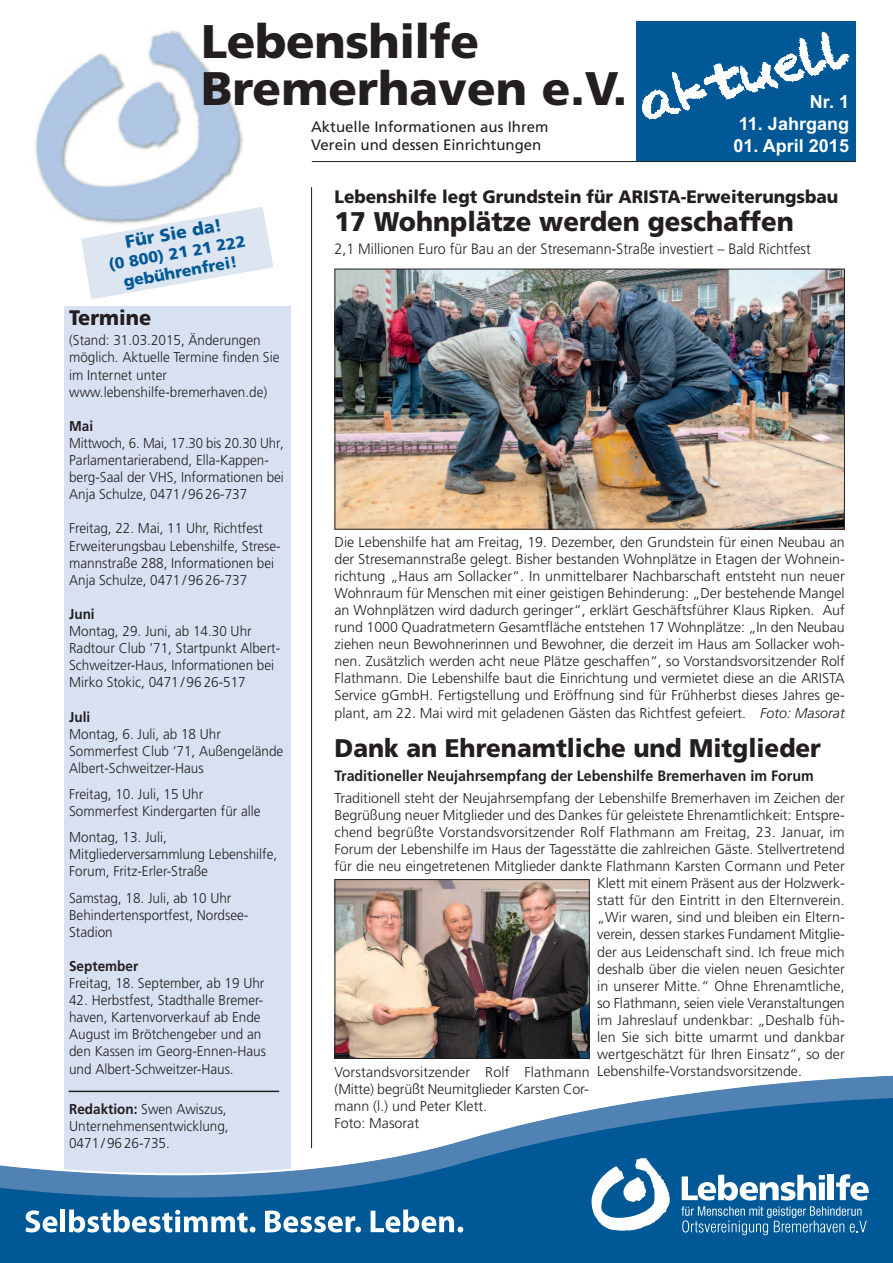
<style>
.page{position:relative;width:893px;height:1263px;background:#fff}
.page>*{position:absolute;margin:0;border:0;box-sizing:border-box;transform-origin:0 0}
.t1{font:49.8px "Crayon Alphabet";color:#fff}
.t2{font:900 47.1px/47.1px "Frutiger";letter-spacing:-.01em;color:#231f20}
.t3{font:900 27px "Frutiger";color:#231f20;scale:.95 1}
.t4{font:900 25.5px "Frutiger";color:#231f20;scale:.95 1}
.t5{font:900 21px "Frutiger";color:#231f20;scale:.95 1}
.t6{font:900 18px "Frutiger";color:#231f20;scale:.95 1}
.t7{font:700 18px "Arial";color:#fff}
.t8{font:900 17.55px "Frutiger";color:#005996}
.t9{font:900 15.9px/19px "Frutiger";color:#005996;text-align:center}
.t10{font:300 15px "Frutiger";color:#231f20;scale:.95 1}
.t11{font:700 15px "Frutiger";color:#231f20;scale:.95 1}
.t12{font:15px/18px "Frutiger";color:#231f20}
.t13{font:300 14.25px/17.1px "Frutiger";color:#231f20;text-align:justify}
.t14{font:300 14.25px/17.1px "Frutiger";color:#231f20;scale:.95 1}
.t15{font:300 14.25px/17.1px "Frutiger";color:#231f20;scale:.93 1}
.t16{font:700 14.25px "Frutiger";color:#231f20;scale:.95 1}
.s1{font-weight:700}
.s2{font-style:italic}
</style>
<div class="page">
<img style="left:35px;top:30px;width:208px;height:189px">
<div style="left:64px;top:306px;width:227px;height:872px;background:#d8e1f2"></div>
<svg style="left:0;top:1175px;width:893px;height:88px;background:#0b5e9a"></svg>
<svg style="left:0;top:1073px;width:893px;height:102px"></svg>
<svg style="left:81px;top:207px;width:192px;height:92px"></svg>
<svg style="left:25px;top:1210px;width:32px;height:22px"></svg>
<div style="left:60px;top:1209px;width:5px;height:23px;background:#fff"></div>
<svg style="left:69px;top:1209px;width:186px;height:23px"></svg>
<svg style="left:265px;top:1210px;width:96px;height:22px"></svg>
<svg style="left:371px;top:1209px;width:92px;height:23px"></svg>
<svg style="left:591px;top:1157px;width:79px;height:74px"></svg>
<svg style="left:682px;top:1175px;width:143px;height:25px"></svg>
<div style="left:828px;top:1175px;width:6px;height:25px;background:#fff"></div>
<svg style="left:836px;top:1174px;width:33px;height:26px"></svg>
<svg style="left:681px;top:1206px;width:186px;height:29px;background:#3078a9"></svg>
<div style="left:636px;top:21px;width:220px;height:141px;background:#005996"></div>
<svg style="left:642px;top:31px;width:208px;height:89px"></svg>
<hr style="left:312px;top:161px;width:543px;height:1px;background:#231f20">
<hr style="left:311px;top:187px;width:1px;height:961px;background:#231f20">
<hr style="left:69px;top:1091px;width:210px;height:1px;background:#231f20">
<img style="left:337px;top:271px;width:506px;height:257px">
<div style="left:335px;top:269px;width:510px;height:261px;border:1px solid #231f20"></div>
<img style="left:337px;top:881px;width:251px;height:176px">
<div style="left:335px;top:879px;width:255px;height:180px;border:1px solid #231f20"></div>
<h2 class="t2" style="left:201px;top:22px;width:427px">Lebenshilfe<br>Bremerhaven e.V.</h2>
<p class="t12" style="left:311px;top:119px;width:239px">Aktuelle Informationen aus Ihrem<br>Verein und dessen Einrichtungen</p>
<h1 class="t1" style="left:634px;top:82px;width:216px;rotate:-15deg">aktuell</h1>
<p class="t7" style="left:810px;top:92px;width:41px">Nr. 1</p>
<p class="t7" style="left:739px;top:113px;width:112px">11. Jahrgang</p>
<p class="t7" style="left:734px;top:135px;width:117px">01. April 2015</p>
<p class="t8" style="left:124px;top:235px;width:99px;rotate:-10deg">Für Sie da!</p>
<p class="t9" style="left:107px;top:257px;width:140px;rotate:-10deg">(0 800) 21 21 222 gebührenfrei!</p>
<h3 class="t5" style="left:69px;top:309px;width:88px">Termine</h3>
<p class="t14" style="left:69px;top:333px;width:223px">(Stand: 31.03.2015, Änderungen möglich. Aktuelle Termine finden Sie im Internet unter www.lebenshilfe-bremerhaven.de)</p>
<p class="t16" style="left:69px;top:420px;width:27px">Mai</p>
<p class="t15" style="left:69px;top:436px;width:232px">Mittwoch, 6. Mai, 17.30 bis 20.30 Uhr, Parlamentarierabend, Ella-Kappen&shy;berg-Saal der VHS, Informationen bei Anja Schulze, 0471 / 96 26-737</p>
<p class="t14" style="left:69px;top:521px;width:224px">Freitag, 22. Mai, 11 Uhr, Richtfest Erweiterungsbau Lebenshilfe, Strese&shy;mannstraße 288, Informationen bei Anja Schulze, 0471 / 96 26-737</p>
<p class="t16" style="left:69px;top:608px;width:28px">Juni</p>
<p class="t14" style="left:69px;top:624px;width:224px">Montag, 29. Juni, ab 14.30 Uhr Radtour Club ’71, Startpunkt Albert-Schweitzer-Haus, Informationen bei Mirko Stokic, 0471 / 96 26-517</p>
<p class="t16" style="left:69px;top:711px;width:24px">Juli</p>
<p class="t14" style="left:69px;top:726px;width:227px">Montag, 6. Juli, ab 18 Uhr<br>Sommerfest Club ’71, Außengelände<br>Albert-Schweitzer-Haus</p>
<p class="t14" style="left:69px;top:787px;width:203px">Freitag, 10. Juli, 15 Uhr<br>Sommerfest Kindergarten für alle</p>
<p class="t14" style="left:69px;top:830px;width:221px">Montag, 13. Juli,<br>Mitgliederversammlung Lebenshilfe,<br>Forum, Fritz-Erler-Straße</p>
<p class="t14" style="left:69px;top:890px;width:190px">Samstag, 18. Juli, ab 10 Uhr<br>Behindertensportfest, Nordsee-<br>Stadion</p>
<p class="t16" style="left:69px;top:960px;width:74px">September</p>
<p class="t14" style="left:69px;top:976px;width:207px">Freitag, 18. September, ab 19 Uhr</p>
<p class="t14" style="left:69px;top:993px;width:209px">42. Herbstfest, Stadthalle Bremer&shy;haven, Kartenvorverkauf ab Ende<br>August im Brötchengeber und an den Kassen im Georg-Ennen-Haus und Albert-Schweitzer-Haus.</p>
<p class="t14" style="left:69px;top:1102px;width:169px"><span class="s1">Redaktion:</span> Swen Awiszus,<br>Unternehmensentwicklung,<br>0471 / 96 26-735.</p>
<p class="t6" style="left:335px;top:189px;width:532px">Lebenshilfe legt Grundstein für ARISTA-Erweiterungsbau</p>
<h3 class="t3" style="left:335px;top:211px;width:485px">17 Wohnplätze werden geschaffen</h3>
<p class="t10" style="left:335px;top:243px;width:503px">2,1 Millionen Euro für Bau an der Stresemann-Straße investiert – Bald Richtfest</p>
<p class="t13" style="left:335px;top:534px;width:512px">Die Lebenshilfe hat am Freitag, 19. Dezember, den Grundstein für einen Neubau an der Stresemannstraße gelegt. Bisher bestanden Wohnplätze in Etagen der Wohnein&shy;richtung „Haus am Sollacker“. In unmittelbarer Nachbarschaft entsteht nun neuer Wohnraum für Menschen mit einer geistigen Behinderung: „Der bestehende Mangel an Wohnplätzen wird dadurch geringer“, erklärt Geschäftsführer Klaus Ripken. Auf rund 1000 Quadratmetern Gesamtfläche entstehen 17 Wohnplätze: „In den Neubau ziehen neun Bewohnerinnen und Bewohner, die derzeit im Haus am Sollacker woh&shy;nen. Zusätzlich werden acht neue Plätze geschaffen“, so Vorstandsvorsitzender Rolf Flathmann. Die Lebenshilfe baut die Einrichtung und vermietet diese an die ARISTA Service gGmbH. Fertigstellung und Eröffnung sind für Frühherbst dieses Jahres ge&shy;plant, am 22. Mai wird mit geladenen Gästen das Richtfest gefeiert. <span class="s2">Foto: Masorat</span></p>
<h3 class="t4" style="left:335px;top:738px;width:514px">Dank an Ehrenamtliche und Mitglieder</h3>
<p class="t11" style="left:335px;top:769px;width:506px">Traditioneller Neujahrsempfang der Lebenshilfe Bremerhaven im Forum</p>
<p class="t13" style="left:335px;top:790px;width:512px">Traditionell steht der Neujahrsempfang der Lebenshilfe Bremerhaven im Zeichen der</p>
<p class="t13" style="left:335px;top:807px;width:512px">Begrüßung neuer Mitglieder und des Dankes für geleistete Ehrenamtlichkeit: Entspre-</p>
<p class="t13" style="left:335px;top:824px;width:512px">chend begrüßte Vorstandsvorsitzender Rolf Flathmann am Freitag, 23. Januar, im</p>
<p class="t13" style="left:335px;top:841px;width:512px">Forum der Lebenshilfe im Haus der Tagesstätte die zahlreichen Gäste. Stellvertretend</p>
<p class="t13" style="left:335px;top:858px;width:512px">für die neu eingetretenen Mitglieder dankte Flathmann Karsten Cormann und Peter</p>
<p class="t13" style="left:597px;top:876px;width:249px">Klett mit einem Präsent aus der Holzwerk-</p>
<p class="t13" style="left:597px;top:893px;width:249px">statt für den Eintritt in den Elternverein.</p>
<p class="t13" style="left:597px;top:910px;width:249px">„Wir waren, sind und bleiben ein Eltern-</p>
<p class="t13" style="left:597px;top:927px;width:249px">verein, dessen starkes Fundament Mitglie-</p>
<p class="t13" style="left:597px;top:944px;width:249px">der aus Leidenschaft sind. Ich freue mich</p>
<p class="t13" style="left:597px;top:961px;width:249px">deshalb über die vielen neuen Gesichter</p>
<p class="t13" style="left:597px;top:978px;width:249px">in unserer Mitte.“ Ohne Ehrenamtliche,</p>
<p class="t13" style="left:597px;top:995px;width:249px">so Flathmann, seien viele Veranstaltungen</p>
<p class="t13" style="left:597px;top:1012px;width:249px">im Jahreslauf undenkbar: „Deshalb füh-</p>
<p class="t13" style="left:597px;top:1029px;width:249px">len Sie sich bitte umarmt und dankbar</p>
<p class="t13" style="left:597px;top:1047px;width:249px">wertgeschätzt für Ihren Einsatz“, so der</p>
<p class="t13" style="left:597px;top:1064px;width:206px">Lebenshilfe-Vorstandsvorsitzende.</p>
<p class="t13" style="left:334px;top:1065px;width:257px;text-align:left">Vorstandsvorsitzender Rolf Flathmann (Mitte) begrüßt Neumitglieder Karsten Cor&shy;mann (l.) und Peter Klett.<br>Foto: Masorat</p>
</div>
